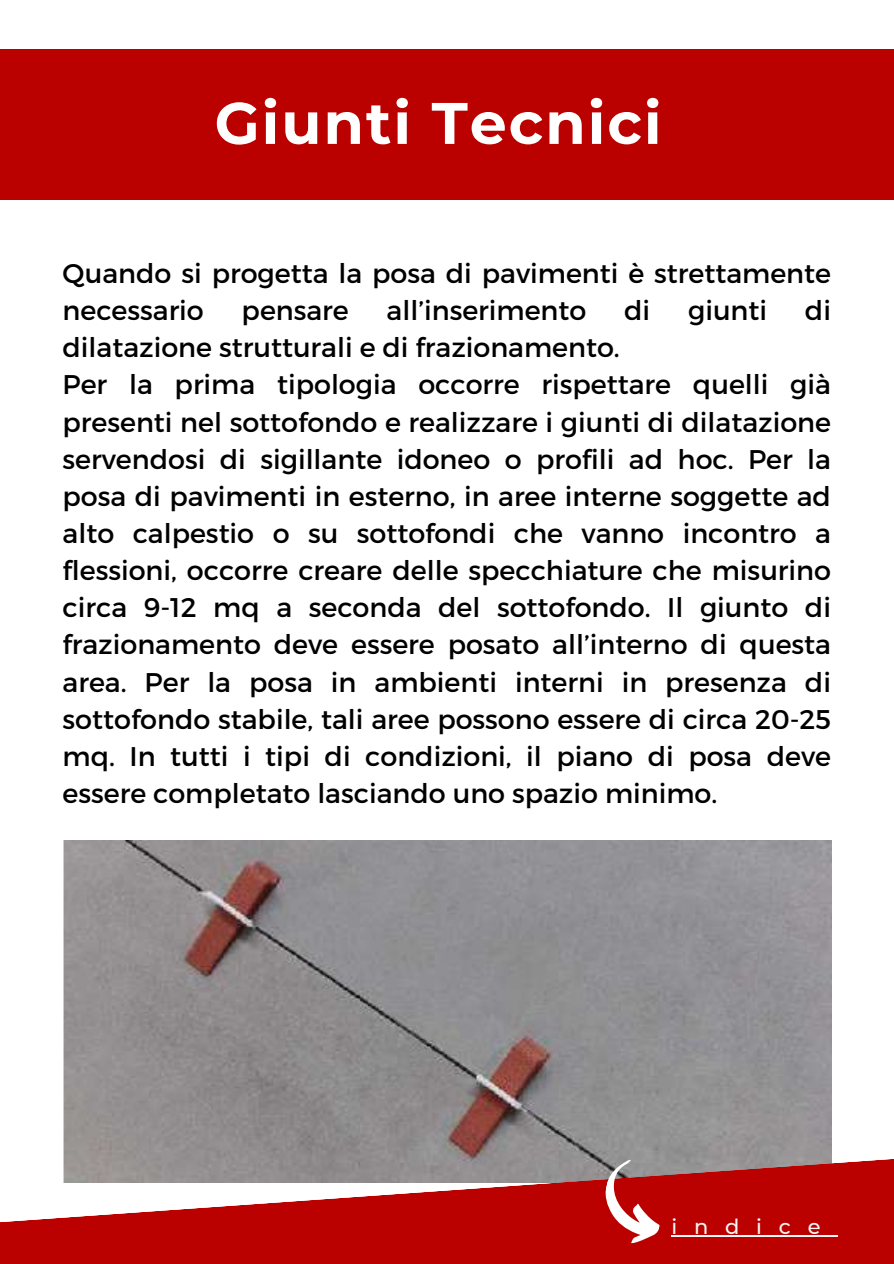
<style>
.page{position:relative;width:894px;height:1264px;background:#fff}
.page>*{position:absolute;margin:0;border:0;box-sizing:border-box;transform-origin:0 0}
.t1{font:700 58.5px "Montserrat";letter-spacing:.035em;color:#fff}
.t2{font:27px/37.2px "Montserrat";color:#000}
.t3{font:500 21px "Montserrat";letter-spacing:.8em;color:#f6f6f6}
</style>
<div class="page">
<div style="left:0;top:49px;width:893px;height:150px;background:#b00"></div>
<img style="left:63px;top:840px;width:768px;height:315px">
<svg style="left:0;top:1155px;width:893px;height:108px;background:#bd4141"></svg>
<svg style="left:595px;top:1155px;width:76px;height:93px"></svg>
<hr style="left:671px;top:1234px;width:166px;height:2px;background:#f6f6f6">
<h1 class="t1" style="left:214px;top:87px;width:448px">Giunti Tecnici</h1>
<p class="t2" style="left:63px;top:253px;width:769px">Quando si progetta la posa di pavimenti è strettamente necessario</p>
<p class="t2" style="left:241px;top:290px;width:109px">pensare</p>
<p class="t2" style="left:386px;top:290px;width:201px">all’inserimento</p>
<p class="t2" style="left:624px;top:290px;width:28px">di</p>
<p class="t2" style="left:687px;top:290px;width:81px">giunti</p>
<p class="t2" style="left:804px;top:290px;width:28px">di</p>
<p class="t2" style="left:63px;top:328px;width:769px">dilatazione strutturali e di frazionamento.<br>Per la prima tipologia occorre rispettare quelli già presenti nel sottofondo e realizzare i giunti di dilatazione servendosi di sigillante idoneo o profili ad hoc. Per la posa di pavimenti in esterno, in aree interne soggette ad alto calpestio o su sottofondi che vanno incontro a flessioni, occorre creare delle specchiature che misurino circa 9-12 mq a seconda del sottofondo. Il giunto di frazionamento deve essere posato all’interno di questa area. Per la posa in ambienti interni in presenza di sottofondo stabile, tali aree possono essere di circa 20-25 mq. In tutti i tipi di condizioni, il piano di posa deve essere completato lasciando uno spazio minimo.</p>
<p class="t3" style="left:671px;top:1213px;width:151px">indice</p>
</div>
